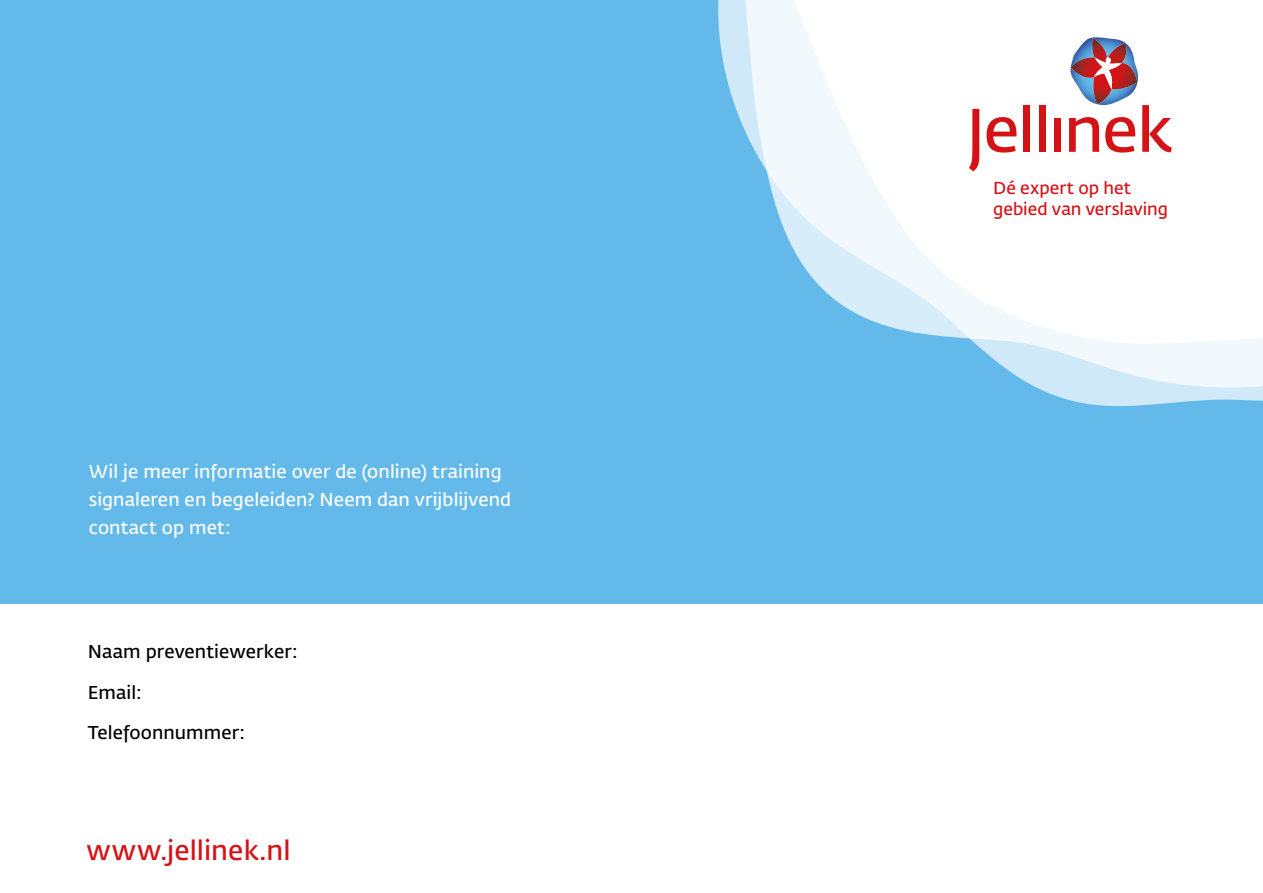
<style>
.page{position:relative;width:1263px;height:893px;background:#fff}
.page>*{position:absolute;margin:0;border:0;box-sizing:border-box;transform-origin:0 0}
.t1{font:600 27.3px "Fedra Sans Std";letter-spacing:.005em;color:#d51317}
.t2{font:600 18.3px/27.8px "Fedra Sans Std";letter-spacing:.005em;color:#fff}
.t3{font:600 18.3px/40.2px "Fedra Sans Std";letter-spacing:.005em;color:#000}
.t4{font:600 17.25px/20.5px "Fedra Sans Std";color:#d51317}
</style>
<div class="page">
<div style="left:0;top:0;width:1263px;height:604px;background:#63b9e9"></div>
<svg style="left:718px;top:0;width:545px;height:406px"></svg>
<svg style="left:720px;top:0;width:543px;height:387px"></svg>
<svg style="left:759px;top:0;width:504px;height:349px;background:#eff7fc"></svg>
<svg style="left:986px;top:117px;width:30px;height:36px"></svg>
<div style="left:1023px;top:105px;width:7px;height:47px;background:#d51317"></div>
<div style="left:1039px;top:105px;width:6px;height:47px;background:#d51317"></div>
<div style="left:1054px;top:118px;width:7px;height:34px;background:#d51317"></div>
<svg style="left:969px;top:109px;width:10px;height:62px"></svg>
<svg style="left:1069px;top:37px;width:103px;height:116px;background:#d7b4bd"></svg>
<img style="left:1094px;top:57px;width:28px;height:32px">
<p class="t2" style="left:89px;top:458px;width:424px">Wil je meer informatie over de (online) training signaleren en begeleiden? Neem dan vrijblijvend contact op met:</p>
<p class="t3" style="left:88px;top:632px;width:211px">Naam preventiewerker:<br>Email:<br>Telefoonnummer:</p>
<h1 class="t1" style="left:87px;top:834px;width:206px">www.jellinek.nl</h1>
<p class="t4" style="left:993px;top:178px;width:176px">Dé expert op het gebied van verslaving</p>
</div>
